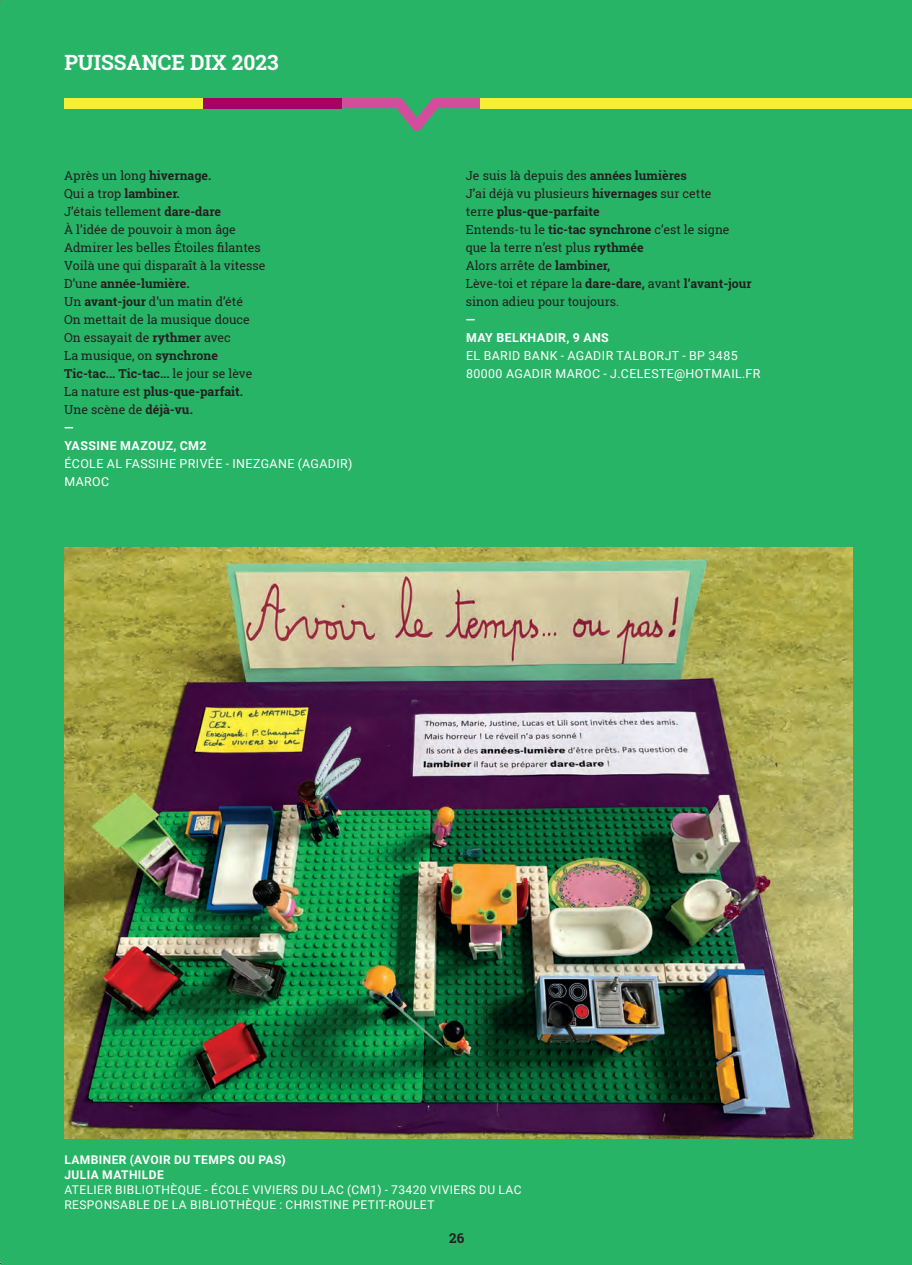
<style>
.page{position:relative;width:912px;height:1265px;background:#fff}
.page>*{position:absolute;margin:0;border:0;box-sizing:border-box;transform-origin:0 0}
.t1{font:700 21px "Roboto Slab";color:#fff}
.t2{font:700 13.5px "Roboto Slab";color:#231f20}
.t3{font:12.3px/18px "Roboto Slab";color:#231f20}
.t4{font:12.3px/18px "Roboto";letter-spacing:.035em;color:#fff}
.t5{font:700 12.3px/18px "Roboto";letter-spacing:.035em;color:#fff}
.t6{font:12px/15px "Roboto";letter-spacing:.035em;color:#fff}
.t7{font:700 12px/15px "Roboto";letter-spacing:.035em;color:#fff}
.s1{font-weight:700}
</style>
<div class="page">
<div style="left:0;top:0;width:911px;height:1265px;background:#28b466"></div>
<svg style="left:341px;top:98px;width:139px;height:33px"></svg>
<div style="left:64px;top:98px;width:139px;height:10px;background:#f7ee37"></div>
<div style="left:203px;top:98px;width:138px;height:10px;background:#a80165"></div>
<div style="left:480px;top:98px;width:431px;height:10px;background:#f7ee37"></div>
<img style="left:64px;top:547px;width:787px;height:591px">
<h1 class="t1" style="left:64px;top:48px;width:215px">PUISSANCE DIX 2023</h1>
<p class="t3" style="left:64px;top:166px;width:203px">Après un long <span class="s1">hivernage.<br></span>Qui a trop <span class="s1">lambiner.<br></span>J’étais tellement <span class="s1">dare-dare<br></span>À l’idée de pouvoir à mon âge<br>Admirer les belles Étoiles filantes<br>Voilà une qui disparaît à la vitesse<br>D’une <span class="s1">année-lumière.<br></span>Un <span class="s1">avant-jour</span> d’un matin d’été<br>On mettait de la musique douce<br>On essayait de <span class="s1">rythmer</span> avec<br>La musique, on <span class="s1">synchrone<br>Tic-tac... Tic-tac...</span> le jour se lève<br>La nature est <span class="s1">plus-que-parfait.<br></span>Une scène de <span class="s1">déjà-vu.</span></p>
<p class="t5" style="left:64px;top:418px;width:144px">—<br>YASSINE MAZOUZ, CM2</p>
<p class="t4" style="left:64px;top:454px;width:289px">ÉCOLE AL FASSIHE PRIVÉE - INEZGANE (AGADIR)<br>MAROC</p>
<p class="t3" style="left:465px;top:167px;width:287px">Je suis là depuis des <span class="s1">années lumières<br></span>J’ai déjà vu plusieurs <span class="s1">hivernages</span> sur cette<br>terre <span class="s1">plus-que-parfaite<br></span>Entends-tu le <span class="s1">tic-tac synchrone</span> c’est le signe que la terre n’est plus <span class="s1">rythmée<br></span>Alors arrête de <span class="s1">lambiner,<br></span>Lève-toi et répare la <span class="s1">dare-dare,</span> avant <span class="s1">l’avant-jour </span>sinon adieu pour toujours.</p>
<p class="t5" style="left:465px;top:310px;width:144px">—<br>MAY BELKHADIR, 9 ANS</p>
<p class="t4" style="left:466px;top:346px;width:296px">EL BARID BANK - AGADIR TALBORJT - BP 3485<br>80000 AGADIR MAROC - J.CELESTE@HOTMAIL.FR</p>
<p class="t7" style="left:64px;top:1151px;width:223px">LAMBINER (AVOIR DU TEMPS OU PAS)<br>JULIA MATHILDE</p>
<p class="t6" style="left:64px;top:1181px;width:458px">ATELIER BIBLIOTHÈQUE - ÉCOLE VIVIERS DU LAC (CM1) - 73420 VIVIERS DU LAC<br>RESPONSABLE DE LA BIBLIOTHÈQUE : CHRISTINE PETIT-ROULET</p>
<p class="t2" style="left:449px;top:1229px;width:17px">26</p>
</div>
